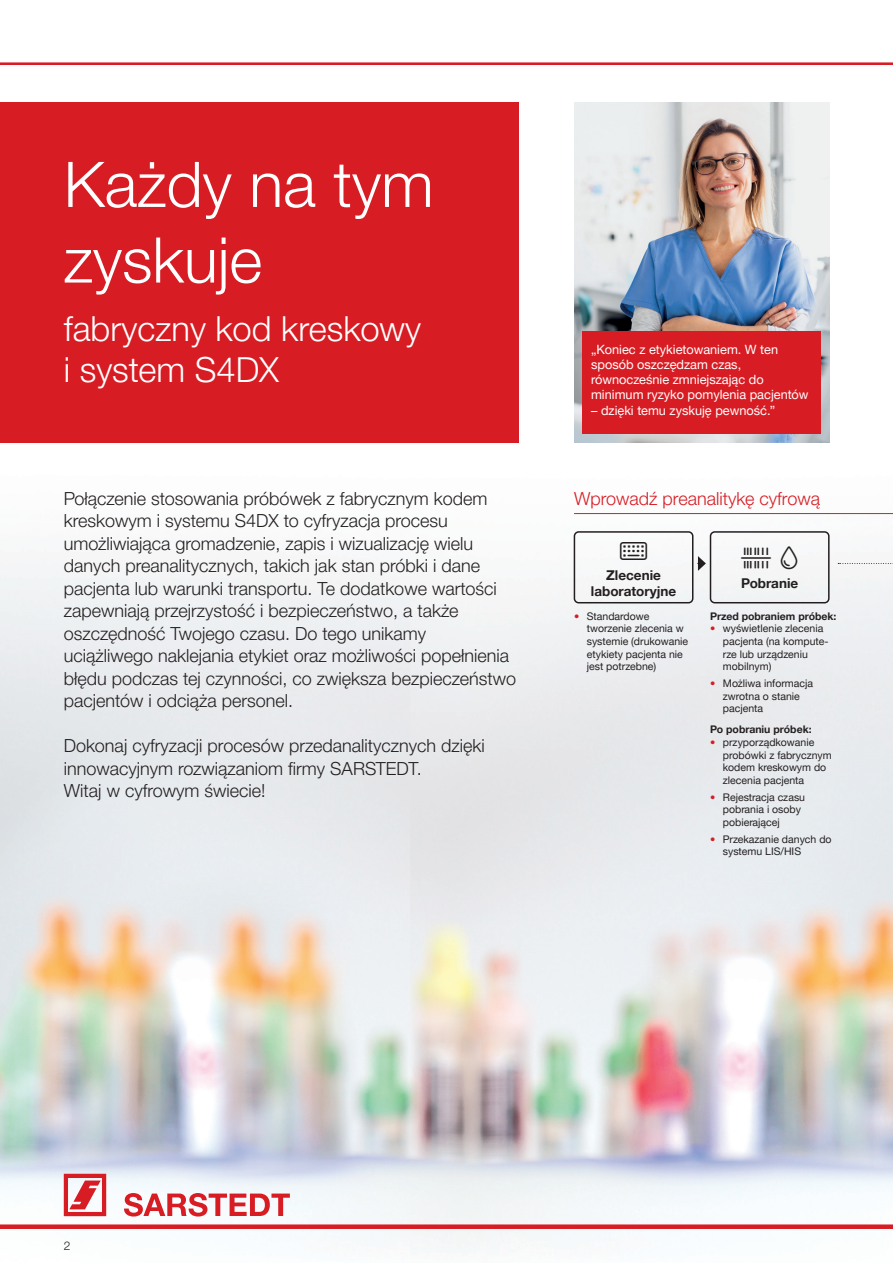
<style>
.page{position:relative;width:893px;height:1263px;background:#fff}
.page>*{position:absolute;margin:0;border:0;box-sizing:border-box;transform-origin:0 0}
.t1{font:300 63px/75.6px "Helvetica Neue LTW1 G";color:#fff}
.t2{font:300 34.5px/41.4px "Helvetica Neue LTW1 G";color:#fff}
.t3{font:300 24px "Font Awesome 6 Pro";color:#231f20}
.t4{font:300 18px/22.5px "Helvetica Neue LTW1 G";color:#231f20}
.t5{font:300 18px "Helvetica Neue LTW1 G";color:#d81c23}
.t6{font:700 13.5px/16.2px "Helvetica Neue LTW1 G";color:#231f20;text-align:center}
.t7{font:12.75px/15.3px "Helvetica Neue LTW1 G";color:#fff}
.t8{font:300 12px "Helvetica Neue LTW1 G";color:#231f20}
.t9{font:10.5px/12.6px "Helvetica Neue LTW1 G";color:#231f20}
.t10{font:700 10.5px "Helvetica Neue LTW1 G";color:#231f20}
.s1{color:#d81c23}
</style>
<div class="page">
<img style="left:0;top:388px;width:893px;height:861px">
<hr style="left:0;top:63px;width:893px;height:2px;background:#d81c23">
<div style="left:0;top:1224px;width:893px;height:5px;background:#d81c23"></div>
<svg style="left:64px;top:1174px;width:42px;height:42px"></svg>
<svg style="left:124px;top:1193px;width:166px;height:23px"></svg>
<div style="left:0;top:102px;width:519px;height:340px;background:#d81c23"></div>
<img style="left:574px;top:102px;width:255px;height:340px">
<div style="left:583px;top:332px;width:238px;height:102px;background:#d81c23"></div>
<hr style="left:574px;top:513px;width:319px;height:1px;background:#d81c23">
<div style="left:574px;top:531px;width:119px;height:72px;border:2px solid #231f20;border-radius:4px"></div>
<div style="left:710px;top:531px;width:120px;height:72px;border:2px solid #231f20;border-radius:4px"></div>
<svg style="left:697px;top:556px;width:9px;height:15px"></svg>
<svg style="left:838px;top:563px;width:55px;height:1px"></svg>
<svg style="left:741px;top:548px;width:30px;height:21px"></svg>
<svg style="left:781px;top:546px;width:16px;height:23px"></svg>
<svg style="left:620px;top:541px;width:27px;height:18px"></svg>
<h1 class="t1" style="left:64px;top:146px;width:371px">Każdy na tym zyskuje</h1>
<h2 class="t2" style="left:64px;top:308px;width:359px">fabryczny kod kreskowy i system S4DX</h2>
<p class="t4" style="left:64px;top:487px;width:454px">Połączenie stosowania próbówek z fabrycznym kodem kreskowym i systemu S4DX to cyfryzacja procesu umożliwiająca gromadzenie, zapis i wizualizację wielu danych preanalitycznych, takich jak stan próbki i dane pacjenta lub warunki transportu. Te dodatkowe wartości zapewniają przejrzystość i bezpieczeństwo, a także oszczędność Twojego czasu. Do tego unikamy uciążliwego naklejania etykiet oraz możliwości popełnienia błędu podczas tej czynności, co zwiększa bezpieczeństwo pacjentów i odciąża personel.</p>
<p class="t4" style="left:64px;top:735px;width:422px">Dokonaj cyfryzacji procesów przedanalitycznych dzięki innowacyjnym rozwiązaniom firmy SARSTEDT.<br>Witaj w cyfrowym świecie!</p>
<p class="t7" style="left:591px;top:341px;width:219px">„Koniec z etykietowaniem. W ten sposób oszczędzam czas, równocześnie zmniejszając do minimum ryzyko pomylenia pacjentów</p>
<p class="t7" style="left:591px;top:402px;width:186px">– dzięki temu zyskuję pewność.”</p>
<p class="t5" style="left:574px;top:487px;width:247px">Wprowadź preanalitykę cyfrową</p>
<p class="t6" style="left:591px;top:567px;width:87px">Zlecenie laboratoryjne</p>
<h3 class="t3" style="left:741px;top:546px;width:59px">□▲■ □●▼</h3>
<p class="t6" style="left:741px;top:575px;width:59px">Pobranie</p>
<p class="t9" style="left:587px;top:610px;width:103px;text-indent:-13px"><span class="s1">•</span> Standardowe tworzenie zlecenia w systemie (drukowanie etykiety pacjenta nie jest potrzebne)</p>
<p class="t10" style="left:710px;top:610px;width:128px">Przed pobraniem próbek:</p>
<p class="t9" style="left:723px;top:622px;width:107px;text-indent:-13px"><span class="s1">•</span> wyświetlenie zlecenia pacjenta (na kompute&shy;rze lub urządzeniu mobilnym)</p>
<p class="t9" style="left:723px;top:677px;width:92px;text-indent:-13px"><span class="s1">•</span> Możliwa informacja zwrotna o stanie pacjenta</p>
<p class="t10" style="left:710px;top:723px;width:103px">Po pobraniu próbek:</p>
<p class="t9" style="left:723px;top:736px;width:110px;text-indent:-13px"><span class="s1">•</span> przyporządkowanie probówki z fabrycznym kodem kreskowym do zlecenia pacjenta</p>
<p class="t9" style="left:723px;top:790px;width:84px;text-indent:-13px"><span class="s1">•</span> Rejestracja czasu pobrania i osoby pobierającej</p>
<p class="t9" style="left:723px;top:833px;width:110px;text-indent:-13px"><span class="s1">•</span> Przekazanie danych do systemu LIS/HIS</p>
<p class="t8" style="left:64px;top:1238px;width:8px">2</p>
</div>
